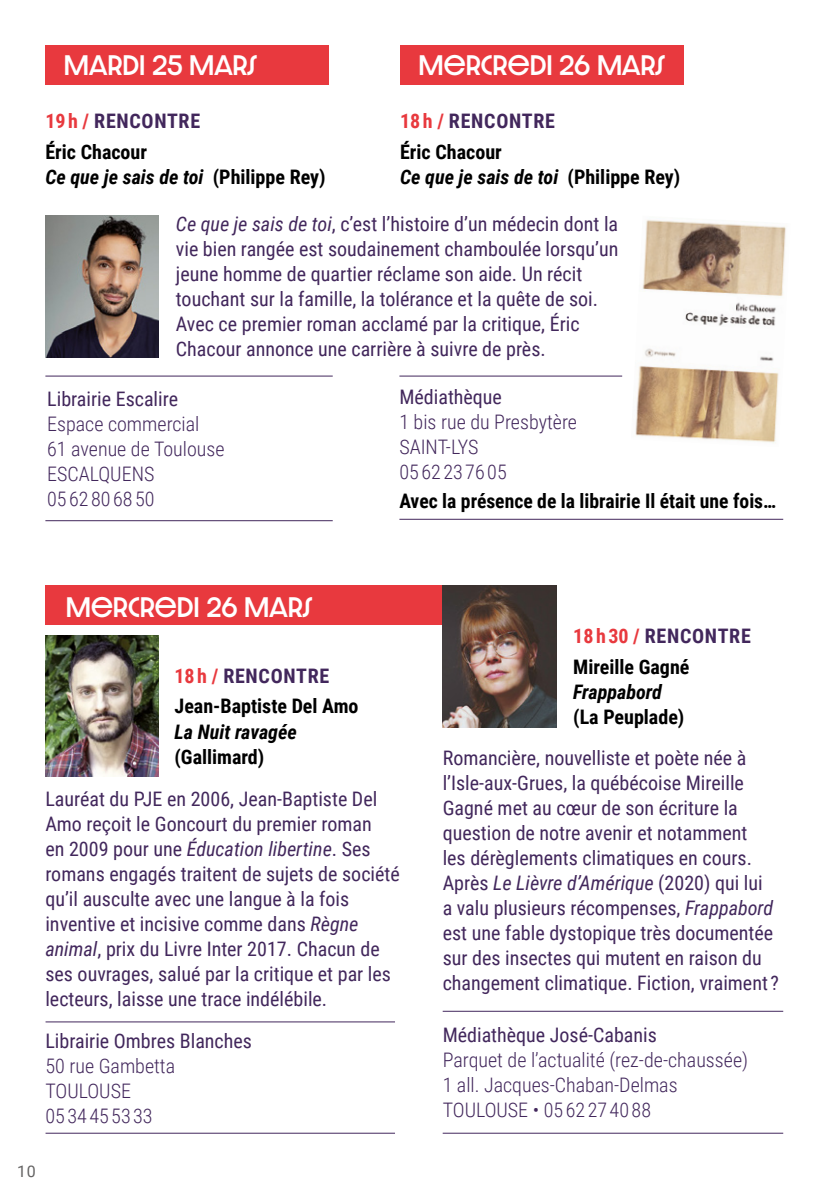
<style>
.page{position:relative;width:840px;height:1191px;background:#fff}
.page>*{position:absolute;margin:0;border:0;box-sizing:border-box;transform-origin:0 0}
.t1{font:500 24px "Dazzle Unicase";color:#fff}
.LIEU___INFOS{font:20px/25px "Roboto Condensed";color:#42275c}
.LIEU___INFOS-2{font:300 20px/25px "Roboto Condensed";color:#42275c}
.t2{font:700 20px/25px "Roboto Condensed";color:#000}
.t3{font:italic 700 20px/25px "Roboto Condensed";color:#000}
.t4{font:700 20px "Roboto Condensed";letter-spacing:.035em;color:#42275c}
.GRAND_ARTICLE___Surtitre{font:16px "Roboto";color:#646363}
.s1{color:#e8393e}
.s2{font-style:normal}
.s3{font-style:italic}
</style>
<div class="page">
<div style="left:45px;top:45px;width:283px;height:40px;background:#e8393e"></div>
<div style="left:400px;top:45px;width:282px;height:40px;background:#e8393e"></div>
<div style="left:45px;top:585px;width:397px;height:40px;background:#e8393e"></div>
<hr style="left:45px;top:376px;width:287px;height:1px;background:#42275c">
<hr style="left:399px;top:376px;width:222px;height:1px;background:#42275c">
<hr style="left:442px;top:1132px;width:340px;height:1px;background:#42275c">
<hr style="left:45px;top:1021px;width:350px;height:1px;background:#42275c">
<hr style="left:45px;top:520px;width:287px;height:1px;background:#42275c">
<hr style="left:399px;top:519px;width:383px;height:1px;background:#42275c">
<hr style="left:442px;top:1011px;width:340px;height:1px;background:#42275c">
<hr style="left:45px;top:1132px;width:350px;height:1px;background:#42275c">
<img style="left:45px;top:215px;width:114px;height:142px">
<img style="left:442px;top:585px;width:114px;height:142px">
<img style="left:45px;top:635px;width:114px;height:142px">
<img style="left:635px;top:220px;width:151px;height:223px">
<p class="t1" style="left:64px;top:47px;width:195px">MARDI 25 MARS</p>
<p class="t1" style="left:418px;top:47px;width:248px">MERCREDI 26 MARS</p>
<p class="t4" style="left:45px;top:107px;width:156px"><span class="s1">19 h /</span> RENCONTRE</p>
<p class="t2" style="left:45px;top:139px;width:103px">Éric Chacour</p>
<p class="t3" style="left:45px;top:164px;width:281px">Ce que je sais de toi <span class="s2">(Philippe Rey)</span></p>
<p class="t4" style="left:400px;top:107px;width:156px"><span class="s1">18 h /</span> RENCONTRE</p>
<p class="t2" style="left:400px;top:139px;width:103px">Éric Chacour</p>
<p class="t3" style="left:400px;top:164px;width:281px">Ce que je sais de toi <span class="s2">(Philippe Rey)</span></p>
<p class="LIEU___INFOS" style="left:176px;top:210px;width:443px"><span class="s3">Ce que je sais de toi</span>, c’est l’histoire d’un médecin dont la vie bien rangée est soudainement chamboulée lorsqu’un jeune homme de quartier réclame son aide. Un récit touchant sur la famille, la tolérance et la quête de soi.<br>Avec ce premier roman acclamé par la critique, Éric Chacour annonce une carrière à suivre de près.</p>
<p class="LIEU___INFOS" style="left:47px;top:385px;width:132px">Librairie Escalire</p>
<p class="LIEU___INFOS-2" style="left:47px;top:410px;width:154px">Espace commercial</p>
<p class="LIEU___INFOS-2" style="left:47px;top:435px;width:179px">61 avenue de Toulouse<br>ESCALQUENS</p>
<p class="LIEU___INFOS-2" style="left:47px;top:485px;width:109px">05 62 80 68 50</p>
<p class="LIEU___INFOS" style="left:399px;top:384px;width:104px">Médiathèque</p>
<p class="LIEU___INFOS-2" style="left:399px;top:409px;width:179px">1 bis rue du Presbytère</p>
<p class="LIEU___INFOS-2" style="left:399px;top:434px;width:81px">SAINT-LYS</p>
<p class="LIEU___INFOS-2" style="left:399px;top:459px;width:109px">05 62 23 76 05</p>
<p class="t2" style="left:399px;top:487px;width:378px">Avec la présence de la librairie Il était une fois…</p>
<p class="t1" style="left:66px;top:589px;width:248px">MERCREDI 26 MARS</p>
<p class="t4" style="left:174px;top:661px;width:156px"><span class="s1">18 h /</span> RENCONTRE</p>
<p class="t2" style="left:174px;top:693px;width:185px">Jean-Baptiste Del Amo</p>
<p class="t3" style="left:174px;top:718px;width:124px">La Nuit ravagée <span class="s2">(Gallimard)</span></p>
<p class="LIEU___INFOS" style="left:45px;top:785px;width:356px">Lauréat du PJE en 2006, Jean-Baptiste Del Amo reçoit le Goncourt du premier roman<br>en 2009 pour une <span class="s3">Éducation libertine</span>. Ses romans engagés traitent de sujets de société qu’il ausculte avec une langue à la fois inventive et incisive comme dans <span class="s3">Règne animal</span>, prix du Livre Inter 2017. Chacun de ses ouvrages, salué par la critique et par les lecteurs, laisse une trace indélébile.</p>
<p class="LIEU___INFOS" style="left:45px;top:1028px;width:208px">Librairie Ombres Blanches</p>
<p class="LIEU___INFOS-2" style="left:45px;top:1053px;width:131px">50 rue Gambetta</p>
<p class="LIEU___INFOS-2" style="left:45px;top:1078px;width:87px">TOULOUSE</p>
<p class="LIEU___INFOS-2" style="left:45px;top:1103px;width:109px">05 34 45 53 33</p>
<p class="GRAND_ARTICLE___Surtitre" style="left:17px;top:1159px;width:20px">10</p>
<p class="t4" style="left:573px;top:622px;width:179px"><span class="s1">18 h 30 /</span> RENCONTRE</p>
<p class="t2" style="left:573px;top:653px;width:118px">Mireille Gagné</p>
<p class="t2" style="left:573px;top:678px;width:113px"><span class="s3">Frappabord </span>(La Peuplade)</p>
<p class="LIEU___INFOS" style="left:442px;top:744px;width:337px">Romancière, nouvelliste et poète née à l’Isle-aux-Grues, la québécoise Mireille Gagné met au cœur de son écriture la question de notre avenir et notamment<br>les dérèglements climatiques en cours.<br>Après <span class="s3">Le Lièvre d’Amérique</span> (2020) qui lui<br>a valu plusieurs récompenses, <span class="s3">Frappabord </span>est une fable dystopique très documentée sur des insectes qui mutent en raison du changement climatique. Fiction, vraiment ?</p>
<p class="LIEU___INFOS" style="left:442px;top:1021px;width:215px">Médiathèque José-Cabanis</p>
<p class="LIEU___INFOS-2" style="left:442px;top:1046px;width:307px">Parquet de l’actualité (rez-de-chaussée)</p>
<p class="LIEU___INFOS-2" style="left:442px;top:1071px;width:236px">1 all. Jacques-Chaban-Delmas<br>TOULOUSE • 05 62 27 40 88</p>
</div>
